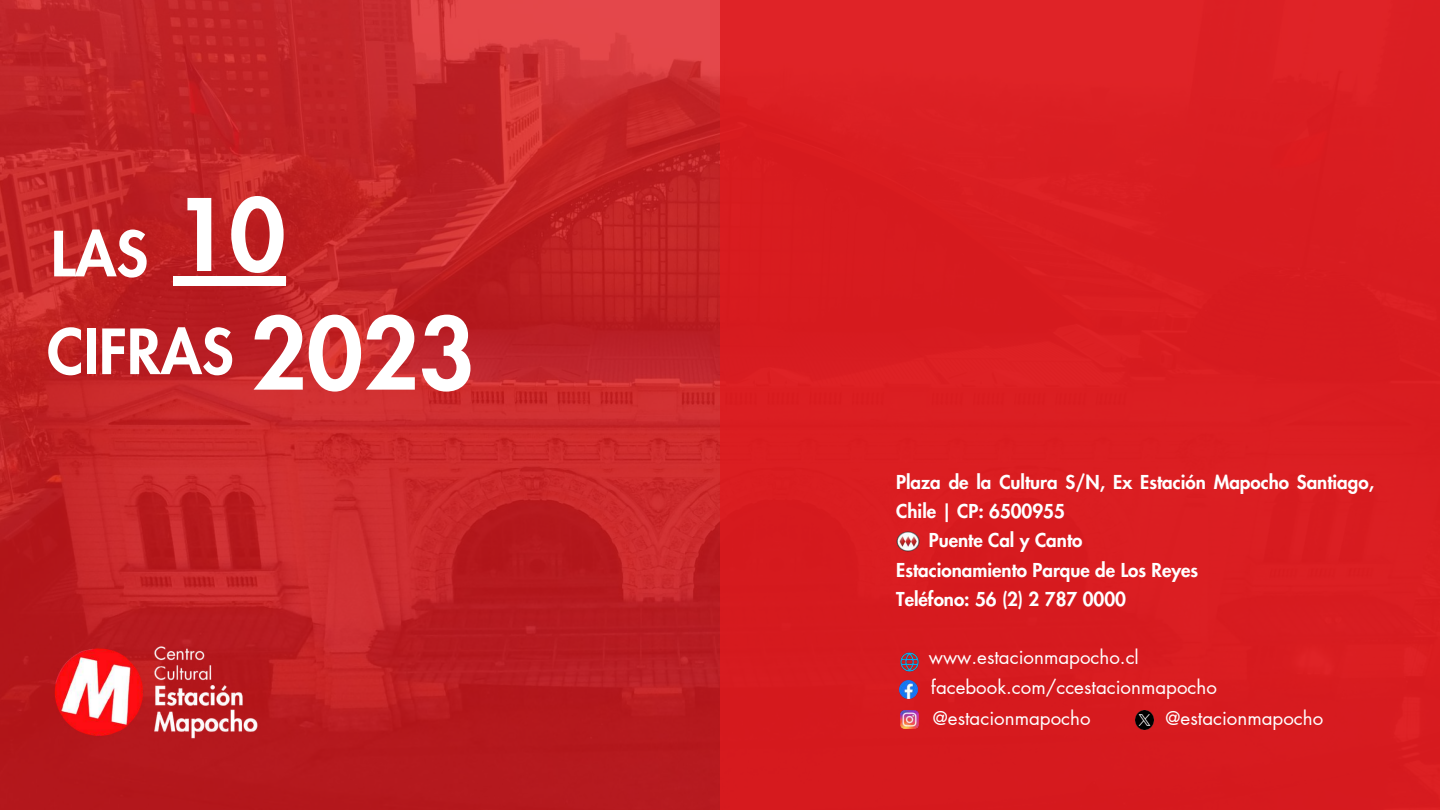
<style>
.page{position:relative;width:1440px;height:810px;background:#fff}
.page>*{position:absolute;margin:0;border:0;box-sizing:border-box;transform-origin:0 0}
.t1{font:800 96.9px/118.6px "Futura LT Pro";color:#fff}
.t2{font:800 60.6px/97.8px "Futura LT Pro";color:#fff}
.t3{font:800 18.7px "Futura LT Pro";color:#fff}
.t4{font:18.7px/29.2px "Futura LT Pro";color:#fff}
</style>
<div class="page">
<svg style="left:0;top:0;width:720px;height:810px;background:#c22427"></svg>
<div style="left:720px;top:0;width:720px;height:810px;background:#de1a1e"></div>
<img style="left:896px;top:532px;width:24px;height:19px">
<img style="left:900px;top:652px;width:20px;height:20px">
<img style="left:900px;top:680px;width:18px;height:18px">
<img style="left:900px;top:711px;width:18px;height:18px">
<img style="left:1135px;top:711px;width:19px;height:18px">
<img style="left:15px;top:553px;width:291px;height:257px">
<div style="left:173px;top:276px;width:112px;height:9px;background:#fff"></div>
<h1 class="t1" style="left:251px;top:180px;width:226px;text-indent:-77px">10<br>2023</h1>
<h2 class="t2" style="left:47px;top:208px;width:188px">LAS<br>CIFRAS</h2>
<p class="t3" style="left:896px;top:473px;width:479px">Plaza de la Cultura S/N, Ex Estación Mapocho Santiago,</p>
<p class="t3" style="left:896px;top:503px;width:170px">Chile | CP: 6500955</p>
<p class="t3" style="left:929px;top:532px;width:155px">Puente Cal y Canto</p>
<p class="t3" style="left:896px;top:561px;width:303px">Estacionamiento Parque de Los Reyes</p>
<p class="t3" style="left:896px;top:590px;width:231px">Teléfono: 56 (2) 2 787 0000</p>
<p class="t4" style="left:929px;top:644px;width:290px">www.estacionmapocho.cl facebook.com/ccestacionmapocho</p>
<p class="t4" style="left:933px;top:705px;width:159px">@estacionmapocho</p>
<p class="t4" style="left:1166px;top:705px;width:159px">@estacionmapocho</p>
</div>
